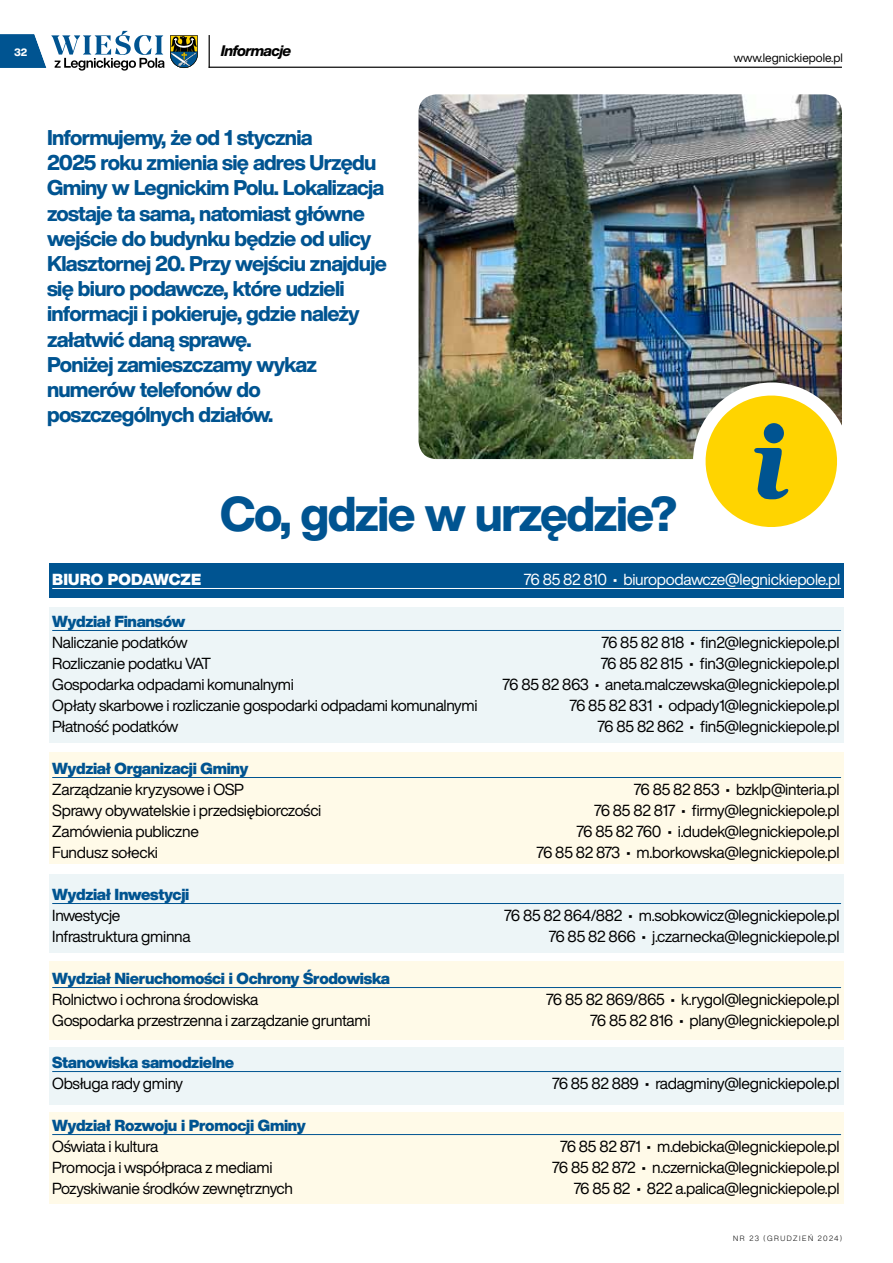
<style>
.page{position:relative;width:893px;height:1263px;background:#fff}
.page>*{position:absolute;margin:0;border:0;box-sizing:border-box;transform-origin:0 0}
.t1{font:800 48px "Helvetica Now Display";letter-spacing:-.035em;color:#005491}
.t2{font:800 21px/25.2px "Helvetica Now Display";letter-spacing:-.035em;color:#005491}
.t3{font:15.75px "Helvetica Now Display";letter-spacing:-.02em;color:#000}
.t4{font:900 15.75px "Helvetica Now Display";letter-spacing:-.02em;color:#005491}
.t5{font:15.75px "Helvetica Now Display";letter-spacing:-.02em;color:#fff}
.t6{font:900 15.75px "Helvetica Now Display";letter-spacing:.01em;color:#fff}
.t7{font:italic 700 expanded 15px "Helvetica Now Display";letter-spacing:-.035em;color:#000}
.t8{font:12px "Helvetica Now Display";color:#000}
.t9{font:800 10.5px "Helvetica Now Display";color:#fff}
.t10{font:300 7.5px "Helvetica Now Display";letter-spacing:.21em;color:#000}
</style>
<div class="page">
<svg style="left:0;top:31px;width:198px;height:40px"></svg>
<hr style="left:209px;top:35px;width:1px;height:33px;background:#000">
<hr style="left:209px;top:67px;width:633px;height:1px;background:#000">
<div style="left:49px;top:563px;width:795px;height:34px;background:#005491"></div>
<div style="left:49px;top:753px;width:795px;height:111px;background:#fffae8"></div>
<div style="left:49px;top:961px;width:795px;height:79px;background:#fffae8"></div>
<div style="left:49px;top:1112px;width:795px;height:92px;background:#fffae8"></div>
<div style="left:49px;top:608px;width:795px;height:134px;background:#edf5f7"></div>
<div style="left:49px;top:874px;width:795px;height:79px;background:#edf5f7"></div>
<div style="left:49px;top:1047px;width:795px;height:57px;background:#edf5f7"></div>
<img style="left:419px;top:94px;width:423px;height:365px">
<div style="left:693px;top:382px;width:158px;height:158px;background:#fff;border-radius:50%"></div>
<svg style="left:699px;top:389px;width:143px;height:138px"></svg>
<hr style="left:52px;top:588px;width:789px;height:1px;background:#fff">
<hr style="left:52px;top:630px;width:789px;height:1px;background:#005491">
<hr style="left:52px;top:777px;width:789px;height:1px;background:#005491">
<hr style="left:52px;top:903px;width:789px;height:1px;background:#005491">
<hr style="left:52px;top:987px;width:789px;height:1px;background:#005491">
<hr style="left:52px;top:1071px;width:789px;height:1px;background:#005491">
<hr style="left:52px;top:1134px;width:789px;height:1px;background:#005491">
<p class="t9" style="left:14px;top:45px;width:15px">32</p>
<p class="t7" style="left:221px;top:40px;width:72px">Informacje</p>
<p class="t2" style="left:47px;top:125px;width:341px">Informujemy, że od 1 stycznia<br>2025 roku zmienia się adres Urzędu<br>Gminy w Legnickim Polu. Lokalizacja zostaje ta sama, natomiast główne wejście do budynku będzie od ulicy<br>Klasztornej 20. Przy wejściu znajduje się biuro podawcze, które udzieli informacji i pokieruje, gdzie należy załatwić daną sprawę.<br>Poniżej zamieszczamy wykaz numerów telefonów do poszczególnych działów.</p>
<p class="t8" style="left:734px;top:49px;width:111px">www.legnickiepole.pl</p>
<h1 class="t1" style="left:220px;top:481px;width:458px">Co, gdzie w urzędzie?</h1>
<p class="t5" style="left:524px;top:568px;width:318px">76 85 82 810 • biuropodawcze@legnickiepole.pl</p>
<p class="t6" style="left:52px;top:568px;width:150px">Biuro podawcze</p>
<p class="t4" style="left:52px;top:610px;width:135px">Wydział Finansów</p>
<p class="t3" style="left:52px;top:631px;width:137px">Naliczanie podatków</p>
<p class="t3" style="left:601px;top:631px;width:240px">76 85 82 818 • fin2@legnickiepole.pl</p>
<p class="t3" style="left:52px;top:652px;width:160px">Rozliczanie podatku VAT</p>
<p class="t3" style="left:601px;top:652px;width:240px">76 85 82 815 • fin3@legnickiepole.pl</p>
<p class="t3" style="left:52px;top:673px;width:243px">Gospodarka odpadami komunalnymi</p>
<p class="t3" style="left:503px;top:673px;width:338px">76 85 82 863 • aneta.malczewska@legnickiepole.pl</p>
<p class="t3" style="left:52px;top:694px;width:427px">Opłaty skarbowe i rozliczanie gospodarki odpadami komunalnymi</p>
<p class="t3" style="left:569px;top:694px;width:272px">76 85 82 831 • odpady1@legnickiepole.pl</p>
<p class="t3" style="left:52px;top:715px;width:128px">Płatność podatków</p>
<p class="t3" style="left:598px;top:715px;width:243px">76 85 82 862 • fin5@legnickiepole.pl</p>
<p class="t4" style="left:52px;top:757px;width:198px">Wydział Organizacji Gminy</p>
<p class="t3" style="left:52px;top:778px;width:193px">Zarządzanie kryzysowe i OSP</p>
<p class="t3" style="left:634px;top:778px;width:207px">76 85 82 853 • bzklp@interia.pl</p>
<p class="t3" style="left:52px;top:799px;width:271px">Sprawy obywatelskie i przedsiębiorczości</p>
<p class="t3" style="left:594px;top:799px;width:247px">76 85 82 817 • firmy@legnickiepole.pl</p>
<p class="t3" style="left:52px;top:820px;width:148px">Zamówienia publiczne</p>
<p class="t3" style="left:577px;top:820px;width:264px">76 85 82 760 • i.dudek@legnickiepole.pl</p>
<p class="t3" style="left:52px;top:841px;width:107px">Fundusz sołecki</p>
<p class="t3" style="left:536px;top:841px;width:305px">76 85 82 873 • m.borkowska@legnickiepole.pl</p>
<p class="t4" style="left:52px;top:883px;width:139px">Wydział Inwestycji</p>
<p class="t3" style="left:52px;top:904px;width:70px">Inwestycje</p>
<p class="t3" style="left:504px;top:904px;width:337px">76 85 82 864/882 • m.sobkowicz@legnickiepole.pl</p>
<p class="t3" style="left:52px;top:925px;width:140px">Infrastruktura gminna</p>
<p class="t3" style="left:549px;top:925px;width:292px">76 85 82 866 • j.czarnecka@legnickiepole.pl</p>
<p class="t4" style="left:52px;top:967px;width:339px">Wydział Nieruchomości i Ochrony Środowiska</p>
<p class="t3" style="left:52px;top:988px;width:208px">Rolnictwo i ochrona środowiska</p>
<p class="t3" style="left:546px;top:988px;width:295px">76 85 82 869/865 • k.rygol@legnickiepole.pl</p>
<p class="t3" style="left:52px;top:1009px;width:320px">Gospodarka przestrzenna i zarządzanie gruntami</p>
<p class="t3" style="left:590px;top:1009px;width:251px">76 85 82 816 • plany@legnickiepole.pl</p>
<p class="t4" style="left:52px;top:1051px;width:184px">Stanowiska samodzielne</p>
<p class="t3" style="left:52px;top:1072px;width:132px">Obsługa rady gminy</p>
<p class="t3" style="left:552px;top:1072px;width:289px">76 85 82 889 • radagminy@legnickiepole.pl</p>
<p class="t4" style="left:52px;top:1114px;width:255px">Wydział Rozwoju i Promocji Gminy</p>
<p class="t3" style="left:52px;top:1135px;width:107px">Oświata i kultura</p>
<p class="t3" style="left:560px;top:1135px;width:281px">76 85 82 871 • m.debicka@legnickiepole.pl</p>
<p class="t3" style="left:52px;top:1156px;width:222px">Promocja i współpraca z mediami</p>
<p class="t3" style="left:552px;top:1156px;width:289px">76 85 82 872 • n.czernicka@legnickiepole.pl</p>
<p class="t3" style="left:52px;top:1177px;width:242px">Pozyskiwanie środków zewnętrznych</p>
<p class="t3" style="left:574px;top:1177px;width:267px">76 85 82 • 822 a.palica@legnickiepole.pl</p>
<p class="t10" style="left:733px;top:1233px;width:110px">NR 23 (GRUDZIEŃ 2024)</p>
</div>
